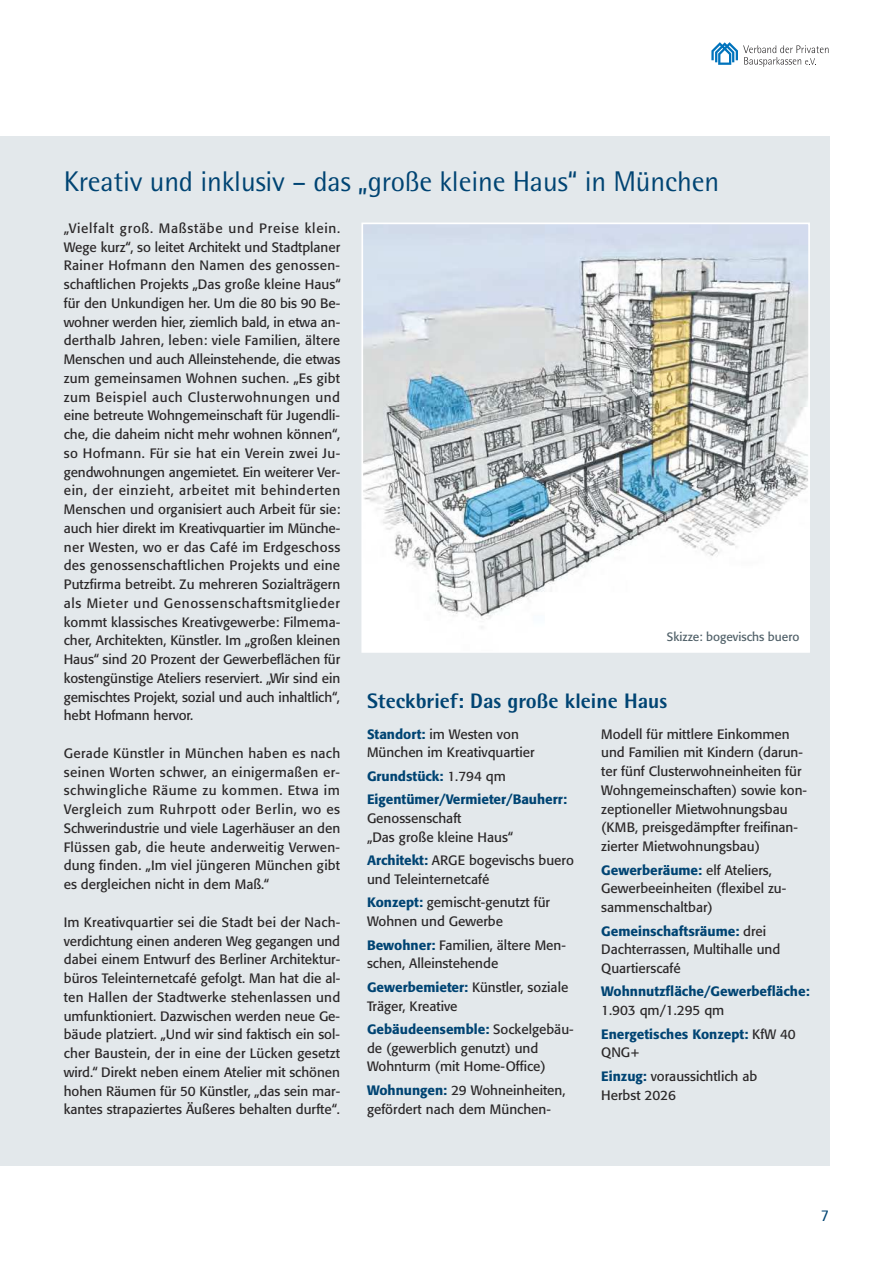
<style>
.page{position:relative;width:893px;height:1263px;background:#fff}
.page>*{position:absolute;margin:0;border:0;box-sizing:border-box;transform-origin:0 0}
.t1{font:28.5px "Rotis Semi Sans Pro";letter-spacing:-.005em;color:#004473}
.t2{font:800 21px "Rotis Semi Sans Pro";color:#004473}
.t3{font:16.5px "Rotis Semi Sans Pro";color:#004473}
.t4{font:13.5px/18.8px "Formata Std";color:#2b2829}
.t5{font:500 13.5px/23.4px "Formata Std";color:#004473}
.t6{font:12px "Formata Std";color:#516169}
.s1{font-weight:500;color:#004473}
.s2{font-weight:400;color:#2b2829}
</style>
<div class="page">
<svg style="left:711px;top:42px;width:117px;height:25px"></svg>
<div style="left:0;top:136px;width:829px;height:1029px;background:#e3e8eb"></div>
<img style="left:364px;top:226px;width:443px;height:424px">
<div style="left:361px;top:223px;width:449px;height:430px;border:2px solid #fff"></div>
<h1 class="t1" style="left:64px;top:171px;width:657px">Kreativ und inklusiv – das „große kleine Haus“ in München</h1>
<p class="t4" style="left:64px;top:219px;width:279px;text-align:justify">„Vielfalt groß. Maßstäbe und Preise klein.<br>Wege kurz“, so leitet Architekt und Stadtplaner Rainer Hofmann den Namen des genossen&shy;schaftlichen Projekts „Das große kleine Haus“ für den Unkundigen her. Um die 80 bis 90 Be&shy;wohner werden hier, ziemlich bald, in etwa an&shy;derthalb Jahren, leben: viele Familien, ältere Menschen und auch Alleinstehende, die etwas zum gemeinsamen Wohnen suchen. „Es gibt zum Beispiel auch Clusterwohnungen und eine betreute Wohngemeinschaft für Jugendli&shy;che, die daheim nicht mehr wohnen können“, so Hofmann. Für sie hat ein Verein zwei Ju&shy;gendwohnungen angemietet. Ein weiterer Ver&shy;ein, der einzieht, arbeitet mit behinderten Menschen und organisiert auch Arbeit für sie: auch hier direkt im Kreativquartier im Münche&shy;ner Westen, wo er das Café im Erdgeschoss des genossenschaftlichen Projekts und eine Putzfirma betreibt. Zu mehreren Sozialträgern als Mieter und Genossenschaftsmitglieder kommt klassisches Kreativgewerbe: Filmema&shy;cher, Architekten, Künstler. Im „großen kleinen Haus“ sind 20 Prozent der Gewerbeflächen für kostengünstige Ateliers reserviert. „Wir sind ein gemischtes Projekt, sozial und auch inhaltlich“, hebt Hofmann hervor.</p>
<p class="t4" style="left:64px;top:744px;width:278px;text-align:justify">Gerade Künstler in München haben es nach seinen Worten schwer, an einigermaßen er&shy;schwingliche Räume zu kommen. Etwa im Vergleich zum Ruhrpott oder Berlin, wo es Schwerindustrie und viele Lagerhäuser an den Flüssen gab, die heute anderweitig Verwen&shy;dung finden. „Im viel jüngeren München gibt es dergleichen nicht in dem Maß.“</p>
<p class="t4" style="left:64px;top:913px;width:278px;text-align:justify">Im Kreativquartier sei die Stadt bei der Nach&shy;verdichtung einen anderen Weg gegangen und dabei einem Entwurf des Berliner Architektur&shy;büros Teleinternetcafé gefolgt. Man hat die al&shy;ten Hallen der Stadtwerke stehenlassen und umfunktioniert. Dazwischen werden neue Ge&shy;bäude platziert. „Und wir sind faktisch ein sol&shy;cher Baustein, der in eine der Lücken gesetzt wird.“ Direkt neben einem Atelier mit schönen hohen Räumen für 50 Künstler, „das sein mar&shy;kantes strapaziertes Äußeres behalten durfte“.</p>
<p class="t6" style="left:667px;top:630px;width:134px">Skizze: bogevischs buero</p>
<h2 class="t2" style="left:367px;top:693px;width:302px">Steckbrief: Das große kleine Haus</h2>
<p class="t4" style="left:367px;top:725px;width:169px"><span class="s1">Standort:</span> im Westen von<br>München im Kreativquartier</p>
<p class="t5" style="left:367px;top:765px;width:201px">Grundstück: <span class="s2">1.794 qm<br></span>Eigentümer/Vermieter/Bauherr:</p>
<p class="t4" style="left:367px;top:809px;width:148px">Genossenschaft<br>„Das große kleine Haus“</p>
<p class="t4" style="left:367px;top:851px;width:208px"><span class="s1">Architekt:</span> ARGE bogevischs buero und Tele internetcafé</p>
<p class="t4" style="left:367px;top:894px;width:185px"><span class="s1">Konzept:</span> gemischt-genutzt für<br>Wohnen und Gewerbe</p>
<p class="t4" style="left:367px;top:936px;width:200px"><span class="s1">Bewohner:</span> Familien, ältere Men&shy;schen, Alleinstehende</p>
<p class="t4" style="left:367px;top:978px;width:203px"><span class="s1">Gewerbemieter:</span> Künstler, soziale<br>Träger, Kreative</p>
<p class="t4" style="left:367px;top:1020px;width:208px"><span class="s1">Gebäudeensemble:</span> Sockelgebäu&shy;de (gewerblich genutzt) und<br>Wohnturm (mit Home-Office)</p>
<p class="t4" style="left:367px;top:1081px;width:200px"><span class="s1">Wohnungen:</span> 29 Wohneinheiten, gefördert nach dem München-</p>
<p class="t4" style="left:601px;top:725px;width:207px">Modell für mittlere Einkommen und Familien mit Kindern (darun&shy;ter fünf Clusterwohneinheiten für<br>Wohngemeinschaften) sowie kon&shy;zeptioneller Mietwohnungsbau (KMB, preisgedämpfter freifinan&shy;zierter Mietwohnungsbau)</p>
<p class="t4" style="left:601px;top:861px;width:187px"><span class="s1">Gewerberäume:</span> elf Ateliers,<br>Gewerbeeinheiten (flexibel zu&shy;sammenschaltbar)</p>
<p class="t4" style="left:601px;top:922px;width:181px"><span class="s1">Gemeinschaftsräume:</span> drei<br>Dachterrassen, Multihalle und<br>Quartierscafé</p>
<p class="t5" style="left:601px;top:981px;width:210px">Wohnnutzfläche/Gewerbefläche:</p>
<p class="t5" style="left:601px;top:1000px;width:196px"><span class="s2">1.903 qm/1.295 qm<br></span>Energetisches Konzept: <span class="s2">KfW 40</span></p>
<p class="t4" style="left:601px;top:1041px;width:158px;line-height:23.4px">QNG+<br><span class="s1">Einzug:</span> voraussichtlich ab</p>
<p class="t4" style="left:601px;top:1086px;width:76px">Herbst 2026</p>
<p class="t3" style="left:821px;top:1209px;width:10px">7</p>
</div>
